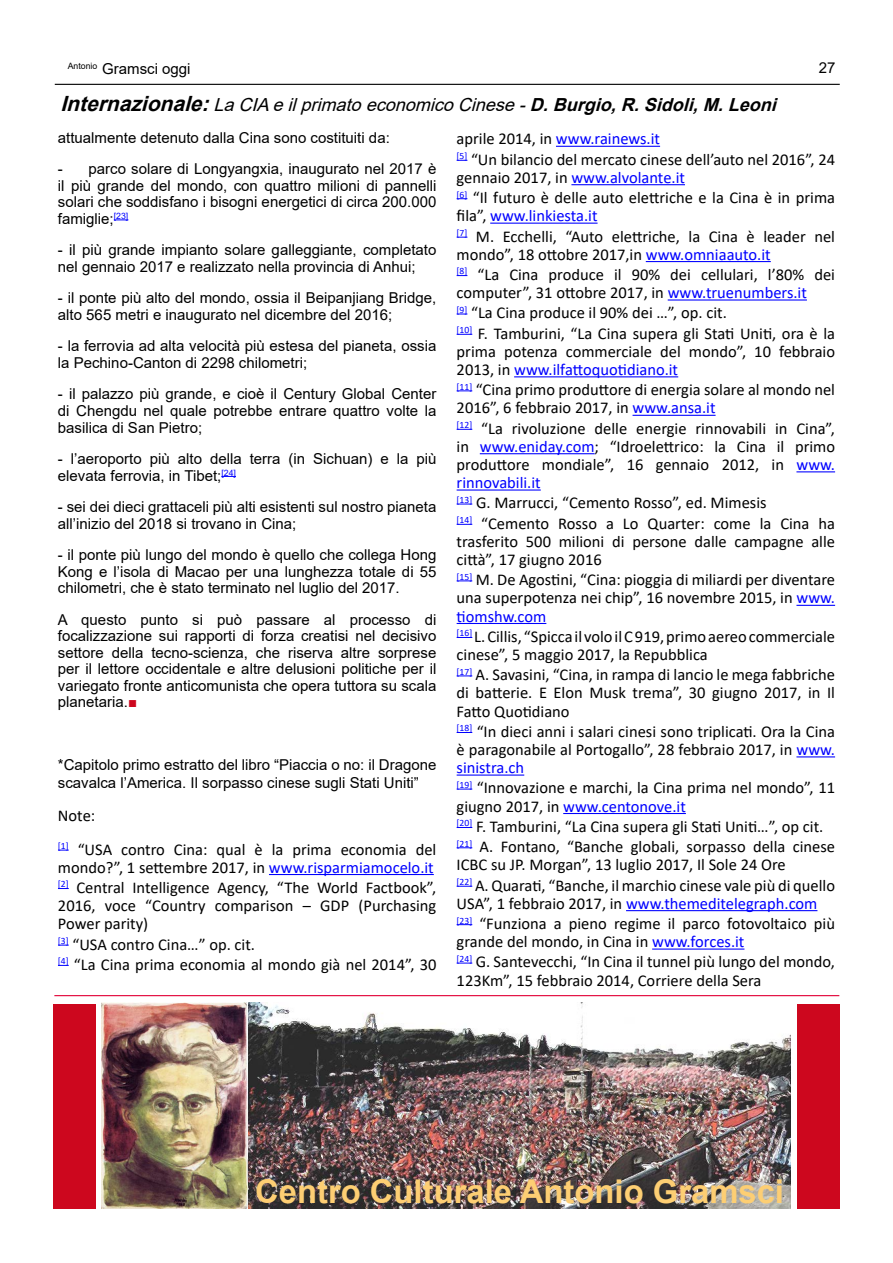
<style>
.page{position:relative;width:893px;height:1263px;background:#fff}
.page>*{position:absolute;margin:0;border:0;box-sizing:border-box;transform-origin:0 0}
.t1{font:700 32.85px "Arial";color:#fdce73}
.t2{font:italic 18px "Arial";color:#000}
.t3{font:16.5px/18.1px "Calibri";color:#000}
.t4{font:15px/16.5px "Arial";color:#000}
.s1{font-weight:700;font-size:21px}
.s2{font-weight:700}
.s3{color:#cd071e}
.s4{color:#00f}
</style>
<div class="page">
<hr style="left:55px;top:84px;width:785px;height:1px;background:#000">
<svg style="left:114px;top:220px;width:14px;height:1px"></svg>
<svg style="left:221px;top:476px;width:15px;height:1px"></svg>
<hr style="left:269px;top:874px;width:165px;height:1px;background:#00f">
<hr style="left:556px;top:146px;width:104px;height:1px;background:#00f">
<hr style="left:571px;top:184px;width:114px;height:1px;background:#00f">
<hr style="left:490px;top:223px;width:108px;height:1px;background:#00f">
<hr style="left:646px;top:261px;width:125px;height:1px;background:#00f">
<hr style="left:668px;top:299px;width:139px;height:2px;background:#00f">
<svg style="left:457px;top:334px;width:15px;height:1px"></svg>
<hr style="left:514px;top:376px;width:164px;height:1px;background:#00f">
<svg style="left:457px;top:391px;width:15px;height:1px"></svg>
<hr style="left:633px;top:415px;width:83px;height:1px;background:#00f">
<svg style="left:457px;top:429px;width:15px;height:1px"></svg>
<hr style="left:480px;top:453px;width:115px;height:1px;background:#00f">
<hr style="left:796px;top:471px;width:39px;height:1px;background:#00f">
<hr style="left:457px;top:489px;width:84px;height:2px;background:#00f">
<svg style="left:457px;top:504px;width:15px;height:1px"></svg>
<svg style="left:457px;top:524px;width:15px;height:1px"></svg>
<svg style="left:457px;top:581px;width:15px;height:1px"></svg>
<hr style="left:796px;top:605px;width:39px;height:1px;background:#00f">
<hr style="left:457px;top:623px;width:89px;height:1px;background:#00f">
<svg style="left:457px;top:637px;width:15px;height:1px"></svg>
<svg style="left:457px;top:676px;width:15px;height:1px"></svg>
<svg style="left:457px;top:732px;width:15px;height:1px"></svg>
<hr style="left:796px;top:756px;width:39px;height:1px;background:#00f">
<hr style="left:457px;top:774px;width:67px;height:2px;background:#00f">
<svg style="left:457px;top:789px;width:15px;height:1px"></svg>
<hr style="left:563px;top:813px;width:123px;height:1px;background:#00f">
<svg style="left:457px;top:827px;width:15px;height:1px"></svg>
<svg style="left:457px;top:847px;width:15px;height:1px"></svg>
<svg style="left:457px;top:886px;width:15px;height:1px"></svg>
<hr style="left:626px;top:910px;width:191px;height:1px;background:#00f">
<svg style="left:457px;top:924px;width:15px;height:1px"></svg>
<hr style="left:652px;top:948px;width:92px;height:2px;background:#00f">
<svg style="left:457px;top:963px;width:15px;height:1px"></svg>
<hr style="left:54px;top:995px;width:785px;height:1px;background:#e20036">
<img style="left:102px;top:1002px;width:688px;height:206px">
<div style="left:797px;top:1004px;width:42px;height:204px;background:#cd071e"></div>
<div style="left:54px;top:1004px;width:42px;height:204px;background:#cd071e"></div>
<p class="t4" style="left:68px;top:61px;width:124px"><sup>Antonio</sup> Gramsci oggi</p>
<p class="t4" style="left:819px;top:59px;width:18px">27</p>
<p class="t2" style="left:60px;top:93px;width:724px"><span class="s1">Internazionale:</span>LaCIAeilprimatoeconomicoCinese-<span class="s2">D.Burgio,R.Sidoli,M.Leoni</span></p>
<p class="t4" style="left:58px;top:122px;width:333px;line-height:31.5px">attualmente detenuto dalla Cina sono costituiti da: -</p>
<p class="t4" style="left:58px;top:161px;width:380px;text-align:justify;text-indent:31px">parco solare di Longyangxia, inaugurato nel 2017 è il più grande del mondo, con quattro milioni di pannelli solari che soddisfano i bisogni energetici di circa 200.000 famiglie;<sup>[23]</sup></p>
<p class="t4" style="left:58px;top:242px;width:380px">- il più grande impianto solare galleggiante, completato nel gennaio 2017 e realizzato nella provincia di Anhui;</p>
<p class="t4" style="left:58px;top:290px;width:380px">- il ponte più alto del mondo, ossia il Beipanjiang Bridge, alto 565 metri e inaugurato nel dicembre del 2016;</p>
<p class="t4" style="left:58px;top:338px;width:380px">- la ferrovia ad alta velocità più estesa del pianeta, ossia la Pechino-Canton di 2298 chilometri;</p>
<p class="t4" style="left:58px;top:386px;width:380px;text-align:justify">- il palazzo più grande, e cioè il Century Global Center di Chengdu nel quale potrebbe entrare quattro volte la basilica di San Pietro;</p>
<p class="t4" style="left:58px;top:450px;width:380px">- l’aeroporto più alto della terra (in Sichuan) e la più elevata ferrovia, in Tibet;<sup>[24]</sup></p>
<p class="t4" style="left:58px;top:498px;width:380px">- sei dei dieci grattaceli più alti esistenti sul nostro pianeta all’inizio del 2018 si trovano in Cina;</p>
<p class="t4" style="left:58px;top:546px;width:380px;text-align:justify">- il ponte più lungo del mondo è quello che collega Hong Kong e l’isola di Macao per una lunghezza totale di 55 chilometri, che è stato terminato nel luglio del 2017.</p>
<p class="t4" style="left:58px;top:611px;width:380px;text-align:justify">A questo punto si può passare al processo di focalizzazione sui rapporti di forza creatisi nel decisivo settore della tecno-scienza, che riserva altre sorprese per il lettore occidentale e altre delusioni politiche per il variegato fronte anticomunista che opera tuttora su scala planetaria.<span class="s3">■</span></p>
<p class="t4" style="left:58px;top:756px;width:380px;line-height:18.1px">*Capitolo primo estratto del libro “Piaccia o no: il Dragone scavalca l’America. Il sorpasso cinese sugli Stati Uniti”</p>
<p class="t3" style="left:58px;top:799px;width:380px;line-height:33.2px">Note:<br><sup>[1]</sup> “USA contro Cina: qual è la prima economia del</p>
<p class="t3" style="left:58px;top:857px;width:380px;line-height:20.2px">mondo?”, 1 settembre 2017, in <span class="s4">www.risparmiamocelo.it </span><sup>[2]</sup> Central Intelligence Agency, “The World Factbook”,</p>
<p class="t3" style="left:58px;top:896px;width:380px">2016, voce “Country comparison – GDP (Purchasing<br>Power parity)</p>
<p class="t3" style="left:58px;top:933px;width:380px;line-height:20.2px"><sup>[3]</sup> “USA contro Cina…” op. cit.<br><sup>[4]</sup> “La Cina prima economia al mondo già nel 2014”, 30</p>
<p class="t3" style="left:457px;top:128px;width:380px;line-height:20.2px">aprile 2014, in <span class="s4">www.rainews.it<br></span><sup>[5]</sup> “Un bilancio del mercato cinese dell’auto nel 2016”, 24</p>
<p class="t3" style="left:457px;top:167px;width:380px;line-height:20.2px">gennaio 2017, in <span class="s4">www.alvolante.it<br></span><sup>[6]</sup> “Il futuro è delle auto elettriche e la Cina è in prima</p>
<p class="t3" style="left:457px;top:205px;width:380px;line-height:20.2px">fila”, <span class="s4">www.linkiesta.it<br></span><sup>[7]</sup> M. Ecchelli, “Auto elettriche, la Cina è leader nel</p>
<p class="t3" style="left:457px;top:244px;width:380px;line-height:20.2px">mondo”, 18 ottobre 2017,in <span class="s4">www.omniaauto.it<br></span><sup>[8]</sup> “La Cina produce il 90% dei cellulari, l’80% dei</p>
<p class="t3" style="left:457px;top:282px;width:380px;line-height:20.2px">computer”, 31 ottobre 2017, in <span class="s4">www.truenumbers.it<br></span><sup>[9]</sup> “La Cina produce il 90% dei …”, op. cit.<br><sup>[10]</sup> F. Tamburini, “La Cina supera gli Stati Uniti, ora è la</p>
<p class="t3" style="left:457px;top:342px;width:380px">prima potenza commerciale del mondo”, 10 febbraio<br>2013, in <span class="s4">www.ilfattoquotidiano.it</span></p>
<p class="t3" style="left:457px;top:380px;width:380px"><sup>[11]</sup> “Cina primo produttore di energia solare al mondo nel<br>2016”, 6 febbraio 2017, in <span class="s4">www.ansa.it</span></p>
<p class="t3" style="left:457px;top:419px;width:380px;text-align:justify"><sup>[12]</sup> “La rivoluzione delle energie rinnovabili in Cina”, in <span class="s4">www.eniday.com</span>; “Idroelettrico: la Cina il primo produttore mondiale”, 16 gennaio 2012, in <span class="s4">www. rinnovabili.it</span></p>
<p class="t3" style="left:457px;top:492px;width:380px;line-height:20.2px"><sup>[13]</sup> G. Marrucci, “Cemento Rosso”, ed. Mimesis<br><sup>[14]</sup> “Cemento Rosso a Lo Quarter: come la Cina ha</p>
<p class="t3" style="left:457px;top:532px;width:380px">trasferito 500 milioni di persone dalle campagne alle città”, 17 giugno 2016</p>
<p class="t3" style="left:457px;top:570px;width:380px;text-align:justify"><sup>[15]</sup> M. De Agostini, “Cina: pioggia di miliardi per diventare una superpotenza nei chip”, 16 novembre 2015, in <span class="s4">www. tiomshw.com</span></p>
<p class="t3" style="left:457px;top:627px;width:380px"><sup>[16]</sup> L. Cillis, “Spicca il volo il C 919, primo aereo commerciale cinese”, 5 maggio 2017, la Repubblica</p>
<p class="t3" style="left:457px;top:665px;width:380px;text-align:justify"><sup>[17]</sup> A. Savasini, “Cina, in rampa di lancio le mega fabbriche di batterie. E Elon Musk trema”, 30 giugno 2017, in Il Fatto Quotidiano</p>
<p class="t3" style="left:457px;top:722px;width:380px;text-align:justify"><sup>[18]</sup> “In dieci anni i salari cinesi sono triplicati. Ora la Cina è paragonabile al Portogallo”, 28 febbraio 2017, in <span class="s4">www. sinistra.ch</span></p>
<p class="t3" style="left:457px;top:778px;width:380px"><sup>[19]</sup> “Innovazione e marchi, la Cina prima nel mondo”, 11 giugno 2017, in <span class="s4">www.centonove.it</span></p>
<p class="t3" style="left:457px;top:816px;width:380px;line-height:20.2px"><sup>[20]</sup> F. Tamburini, “La Cina supera gli Stati Uniti…”, op cit. <sup>[21]</sup> A. Fontano, “Banche globali, sorpasso della cinese</p>
<p class="t3" style="left:457px;top:854px;width:380px;line-height:20.2px">ICBC su JP. Morgan”, 13 luglio 2017, Il Sole 24 Ore<br><sup>[22]</sup> A. Quarati, “Banche, il marchio cinese vale più di quello</p>
<p class="t3" style="left:457px;top:893px;width:380px;line-height:20.2px">USA”, 1 febbraio 2017, in <span class="s4">www.themeditelegraph.com </span><sup>[23]</sup> “Funziona a pieno regime il parco fotovoltaico più</p>
<p class="t3" style="left:457px;top:931px;width:380px;line-height:20.2px">grande del mondo, in Cina in <span class="s4">www.forces.it<br></span><sup>[24]</sup> G. Santevecchi, “In Cina il tunnel più lungo del mondo,</p>
<p class="t3" style="left:457px;top:971px;width:306px">123Km”, 15 febbraio 2014, Corriere della Sera</p>
<h1 class="t1" style="left:255px;top:1168px;width:530px">Centro Culturale Antonio Gramsci</h1>
</div>
